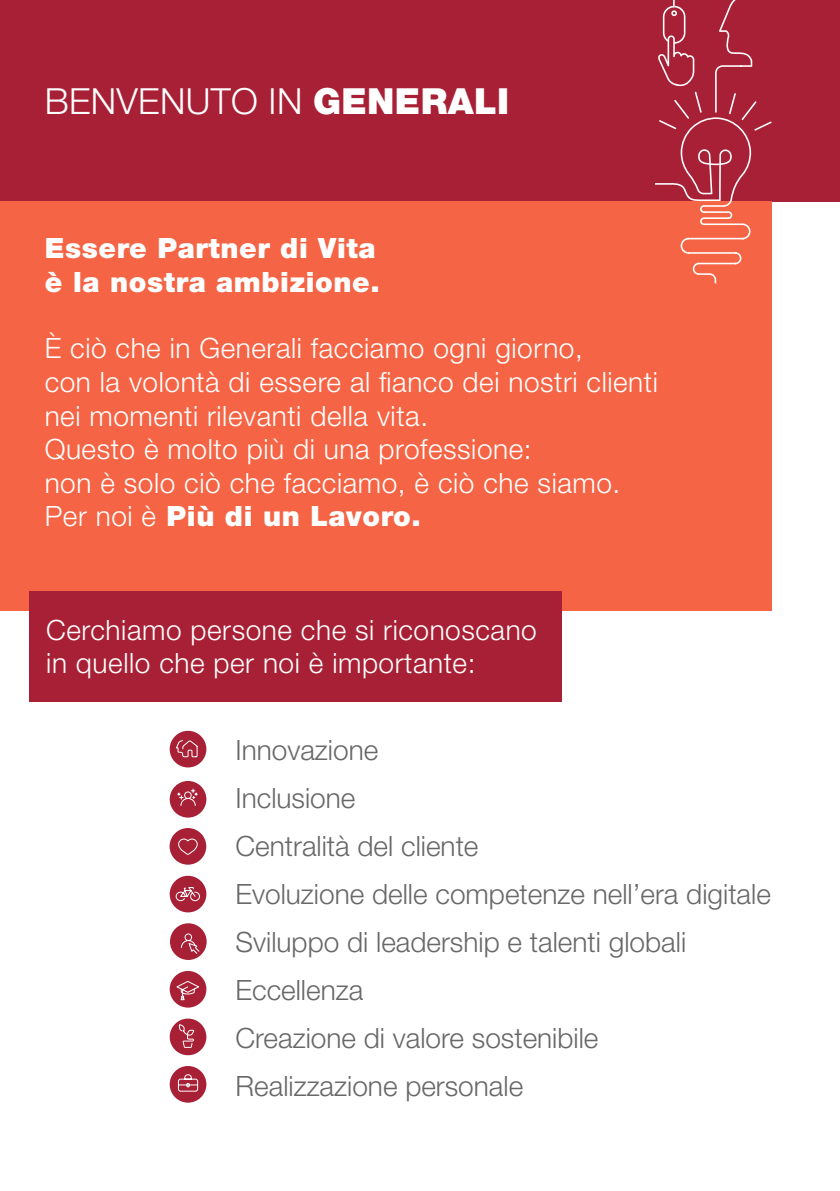
<style>
.page{position:relative;width:840px;height:1191px;background:#fff}
.page>*{position:absolute;margin:0;border:0;box-sizing:border-box;transform-origin:0 0}
.t1{font:300 36px "Helvetica Neue LT Std";letter-spacing:.01em;color:#fff}
.t2{font:300 28px "Helvetica Neue LT Std";letter-spacing:.02em;color:#fff}
.t3{font:300 28px "Helvetica Neue LT Std";color:#686868}
.t4{font:900 28px "Helvetica Neue LT Std";letter-spacing:.02em;color:#fff}
.s1{font-weight:900}
.s2{font-weight:300}
</style>
<div class="page">
<div style="left:0;top:0;width:839px;height:201px;background:#a82035"></div>
<div style="left:0;top:201px;width:771px;height:410px;background:#f56444"></div>
<div style="left:30px;top:591px;width:531px;height:111px;background:#a82035"></div>
<svg style="left:655px;top:0;width:116px;height:283px"></svg>
<div style="left:170px;top:923px;width:36px;height:37px;background:#a82035;border-radius:50%"></div>
<svg style="left:181px;top:933px;width:18px;height:21px"></svg>
<div style="left:170px;top:781px;width:36px;height:36px;background:#a82035;border-radius:50%"></div>
<svg style="left:177px;top:788px;width:21px;height:18px"></svg>
<div style="left:170px;top:1018px;width:36px;height:37px;background:#a82035;border-radius:50%"></div>
<svg style="left:179px;top:1024px;width:15px;height:23px"></svg>
<div style="left:170px;top:971px;width:36px;height:36px;background:#a82035;border-radius:50%"></div>
<svg style="left:176px;top:981px;width:23px;height:19px"></svg>
<div style="left:170px;top:731px;width:36px;height:36px;background:#a82035;border-radius:50%"></div>
<svg style="left:176px;top:740px;width:21px;height:17px"></svg>
<div style="left:170px;top:875px;width:36px;height:37px;background:#a82035;border-radius:50%"></div>
<svg style="left:175px;top:887px;width:25px;height:14px"></svg>
<div style="left:170px;top:1066px;width:36px;height:36px;background:#a82035;border-radius:50%"></div>
<svg style="left:178px;top:1074px;width:20px;height:17px"></svg>
<div style="left:169px;top:828px;width:37px;height:36px;background:#a82035;border-radius:50%"></div>
<svg style="left:178px;top:838px;width:19px;height:17px"></svg>
<p class="t1" style="left:45px;top:79px;width:466px">BENVENUTO IN <span class="s1">GENERALI</span></p>
<p class="t4" style="left:45px;top:231px;width:332px">Essere Partner di Vita</p>
<p class="t4" style="left:45px;top:265px;width:336px">è la nostra ambizione.</p>
<p class="t2" style="left:45px;top:331px;width:539px">È ciò che in Generali facciamo ogni giorno,</p>
<p class="t2" style="left:45px;top:365px;width:614px">con la volontà di essere al fianco dei nostri clienti</p>
<p class="t2" style="left:45px;top:398px;width:385px">nei momenti rilevanti della vita.</p>
<p class="t2" style="left:45px;top:432px;width:488px">Questo è molto più di una professione:</p>
<p class="t2" style="left:45px;top:465px;width:577px">non è solo ciò che facciamo, è ciò che siamo.</p>
<p class="t4" style="left:45px;top:499px;width:377px"><span class="s2">Per noi è</span> Più di un Lavoro.</p>
<p class="t2" style="left:46px;top:612px;width:492px">Cerchiamo persone che si riconoscano</p>
<p class="t2" style="left:46px;top:646px;width:430px">in quello che per noi è importante:</p>
<p class="t3" style="left:235px;top:732px;width:144px">Innovazione</p>
<p class="t3" style="left:235px;top:780px;width:121px">Inclusione</p>
<p class="t3" style="left:235px;top:828px;width:244px">Centralità del cliente</p>
<p class="t3" style="left:235px;top:876px;width:536px">Evoluzione delle competenze nell’era digitale</p>
<p class="t3" style="left:235px;top:924px;width:452px">Sviluppo di leadership e talenti globali</p>
<p class="t3" style="left:235px;top:972px;width:129px">Eccellenza</p>
<p class="t3" style="left:235px;top:1020px;width:364px">Creazione di valore sostenibile</p>
<p class="t3" style="left:235px;top:1068px;width:289px">Realizzazione personale</p>
</div>
